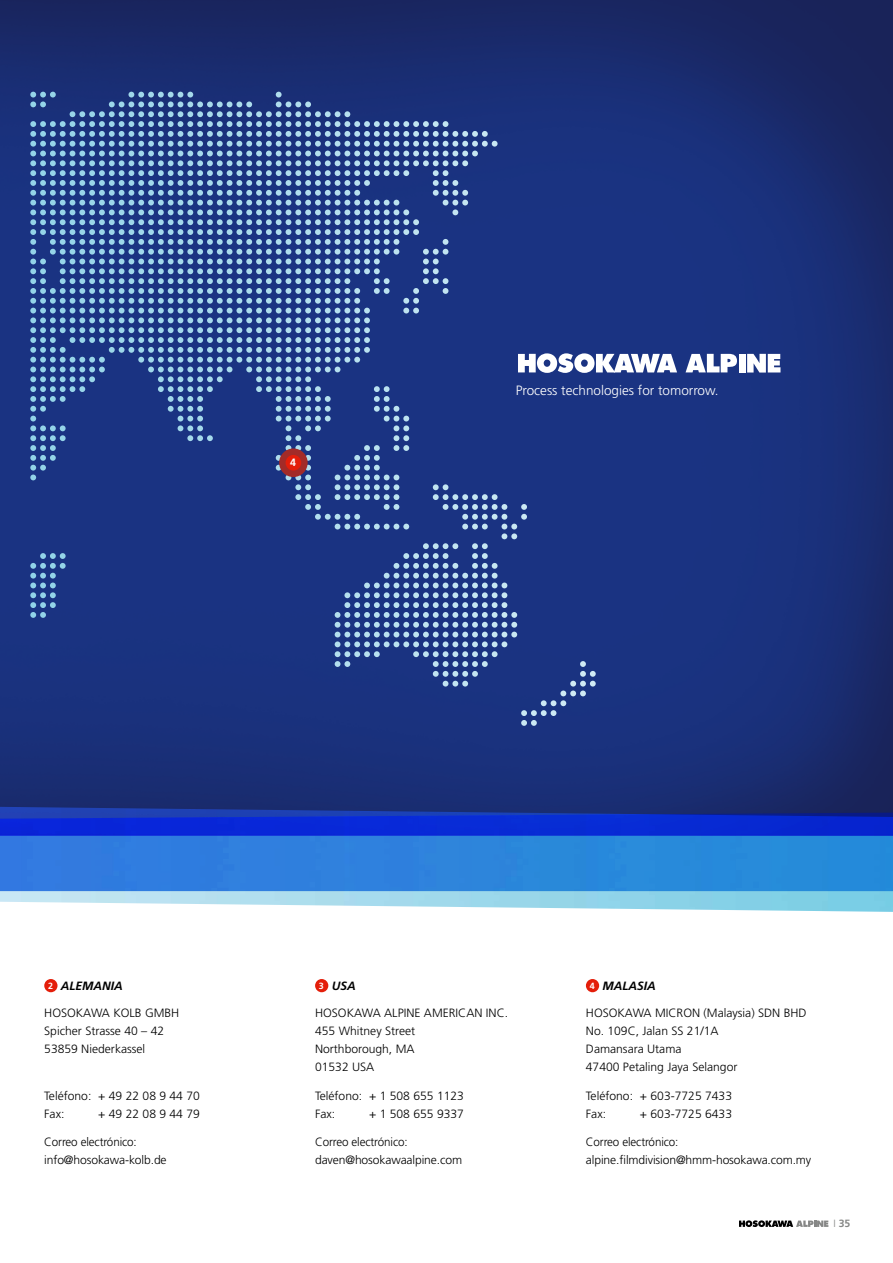
<style>
.page{position:relative;width:893px;height:1263px;background:#fff}
.page>*{position:absolute;margin:0;border:0;box-sizing:border-box;transform-origin:0 0}
.t1{font:300 13.5px "Frutiger LT Std";color:#fff}
.t2{font:300 12px/18px "Frutiger LT Std";color:#000}
.t3{font:italic 700 12px "Frutiger LT Std";color:#000}
.t4{font:700 10.65px "Frutiger LT Std";color:#fff}
.t5{font:700 10.5px "Frutiger LT Std";color:#868786}
.s1{font-style:normal;font-size:9px;color:#fff}
.s2{font-weight:300}
</style>
<div class="page">
<img style="left:0;top:0;width:893px;height:807px">
<svg style="left:30px;top:92px;width:281px;height:15px;background:#34508d"></svg>
<div style="left:279px;top:448px;width:29px;height:29px;background:#a22b28;border-radius:50%"></div>
<div style="left:286px;top:455px;width:15px;height:16px;background:#e41e0a;border-radius:50%"></div>
<img style="left:0;top:807px;width:893px;height:105px">
<svg style="left:739px;top:1220px;width:89px;height:7px"></svg>
<svg style="left:518px;top:353px;width:159px;height:20px"></svg>
<svg style="left:686px;top:354px;width:51px;height:18px"></svg>
<div style="left:739px;top:354px;width:7px;height:19px;background:#fff"></div>
<svg style="left:747px;top:354px;width:33px;height:19px"></svg>
<div style="left:44px;top:979px;width:14px;height:13px;background:#e41e0a;border-radius:50%"></div>
<div style="left:315px;top:979px;width:13px;height:13px;background:#e41e0a;border-radius:50%"></div>
<div style="left:586px;top:979px;width:13px;height:13px;background:#e41e0a;border-radius:50%"></div>
<p class="t4" style="left:290px;top:456px;width:7px">4</p>
<p class="t1" style="left:516px;top:383px;width:204px">Process technologies for tomorrow.</p>
<p class="t3" style="left:48px;top:979px;width:76px"><span class="s1">2</span> ALEMANIA</p>
<p class="t2" style="left:44px;top:1004px;width:137px">HOSOKAWA KOLB GMBH<br>Spicher Strasse 40 – 42<br>53859 Niederkassel</p>
<p class="t2" style="left:44px;top:1087px;width:157px">Teléfono: + 49 22 08 9 44 70<br>Fax:</p>
<p class="t2" style="left:98px;top:1105px;width:103px">+ 49 22 08 9 44 79</p>
<p class="t2" style="left:44px;top:1133px;width:124px">Correo electrónico: info@hosokawa-kolb.de</p>
<p class="t3" style="left:319px;top:979px;width:38px"><span class="s1">3</span> USA</p>
<p class="t2" style="left:315px;top:1004px;width:195px">HOSOKAWA ALPINE AMERICAN INC.<br>455 Whitney Street<br>Northborough, MA<br>01532 USA</p>
<p class="t2" style="left:315px;top:1087px;width:150px">Teléfono: + 1 508 655 1123<br>Fax:</p>
<p class="t2" style="left:369px;top:1105px;width:96px">+ 1 508 655 9337</p>
<p class="t2" style="left:315px;top:1133px;width:148px">Correo electrónico: daven@hosokawaalpine.com</p>
<p class="t3" style="left:590px;top:979px;width:68px"><span class="s1">4</span> MALASIA</p>
<p class="t2" style="left:586px;top:1004px;width:222px">HOSOKAWA MICRON (Malaysia) SDN BHD<br>No. 109C, Jalan SS 21/1A<br>Damansara Utama<br>47400 Petaling Jaya Selangor</p>
<p class="t2" style="left:586px;top:1087px;width:148px">Teléfono: + 603-7725 7433<br>Fax:</p>
<p class="t2" style="left:640px;top:1105px;width:94px">+ 603-7725 6433</p>
<p class="t2" style="left:586px;top:1133px;width:227px">Correo electrónico: alpine.filmdivision@hmm-hosokawa.com.my</p>
<p class="t5" style="left:833px;top:1217px;width:18px"><span class="s2">I</span> 35</p>
</div>
